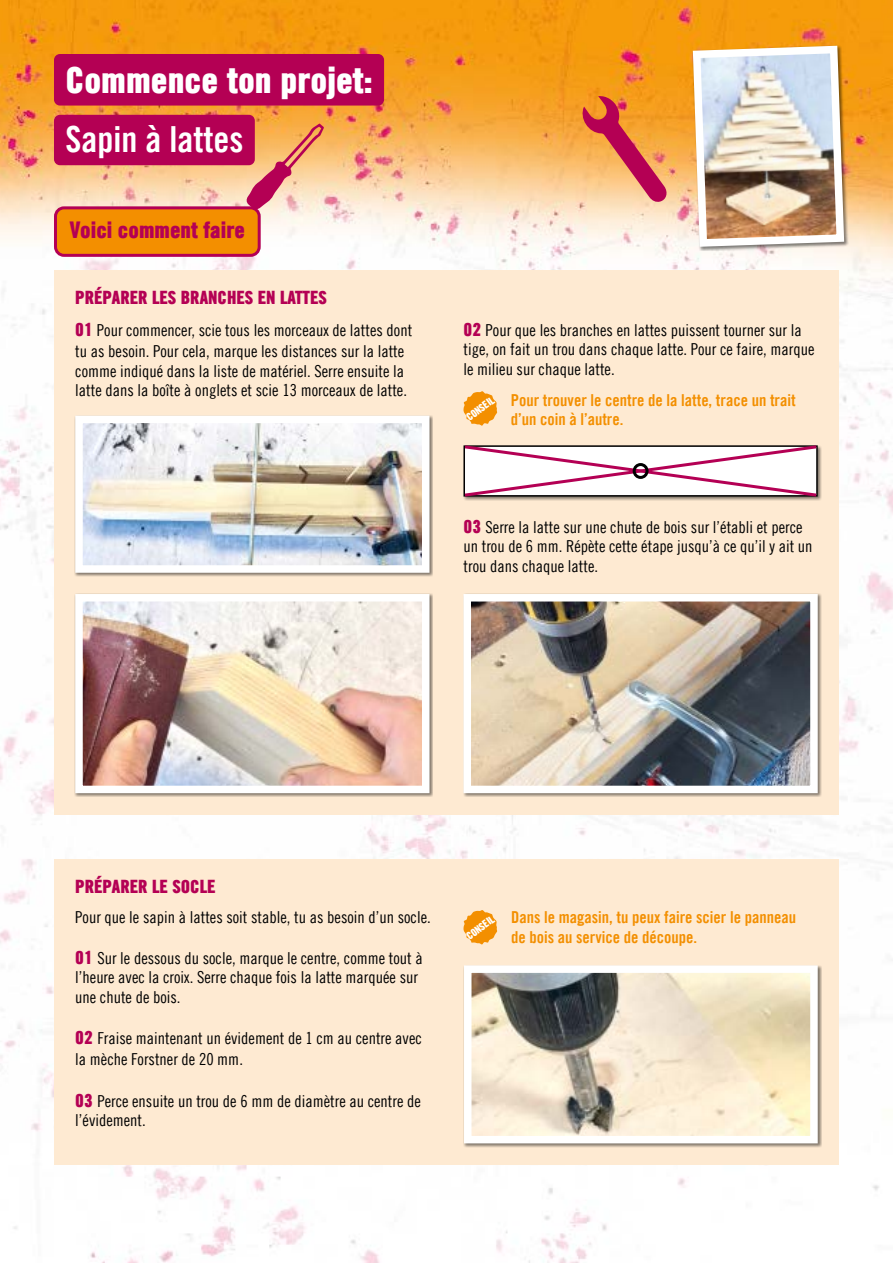
<style>
.page{position:relative;width:893px;height:1263px;background:#fff}
.page>*{position:absolute;margin:0;border:0;box-sizing:border-box;transform-origin:0 0}
.t1{font:36px "Trade Gothic Hornbach Super Bd";color:#fff}
.t2{font:36px "Trade Gothic Hornbach Bd Cn 20";color:#fff}
.t3{font:22.5px "Trade Gothic Hornbach Super Bd";color:#b40054}
.t4{font:18px "Trade Gothic Hornbach Super Bd";color:#b40054}
.t5{font:16.5px/19.5px "Trade Gothic Hornbach Cn 18";color:#000}
.t6{font:16.5px/19.5px "Trade Gothic Hornbach Bd Cn 20";color:#f38f00}
.t7{font:10.5px "Trade Gothic Hornbach Super Bd";color:#fff}
.s1{font-family:"Trade Gothic Hornbach Super Bd";font-size:18px;color:#b40054}
</style>
<div class="page">
<img style="left:0;top:0;width:893px;height:1263px">
<div style="left:54px;top:859px;width:785px;height:306px;background:#feead2"></div>
<div style="left:54px;top:270px;width:785px;height:544px;background:#feead2"></div>
<div style="left:54px;top:115px;width:201px;height:50px;background:#b40054;border-radius:6px"></div>
<div style="left:54px;top:54px;width:330px;height:52px;background:#b40054;border-radius:6px"></div>
<div style="left:56px;top:208px;width:203px;height:47px;background:#f38f00;border-radius:9px"></div>
<div style="left:54px;top:206px;width:207px;height:51px;border:3px solid #b40054;border-radius:9px"></div>
<svg style="left:463px;top:910px;width:34px;height:35px"></svg>
<svg style="left:463px;top:391px;width:34px;height:35px"></svg>
<img style="left:689px;top:42px;width:159px;height:209px">
<img style="left:74px;top:415px;width:359px;height:161px">
<img style="left:74px;top:593px;width:359px;height:204px">
<img style="left:463px;top:593px;width:358px;height:204px">
<div style="left:463px;top:965px;width:359px;height:182px;background:#000;opacity:.5"></div>
<img style="left:473px;top:974px;width:336px;height:160px">
<div style="left:464px;top:965px;width:354px;height:178px;border:8px solid #fff"></div>
<div style="left:463px;top:445px;width:358px;height:55px;background:#b5a795"></div>
<svg style="left:463px;top:445px;width:357px;height:53px;background:#e3ced7"></svg>
<div style="left:633px;top:463px;width:15px;height:16px;border:3px solid #000;border-radius:50%"></div>
<svg style="left:579px;top:96px;width:90px;height:106px;background:#e78655"></svg>
<svg style="left:246px;top:124px;width:78px;height:86px;background:#e8997f"></svg>
<h1 class="t1" style="left:65px;top:57px;width:309px">Commence ton projet:</h1>
<h1 class="t2" style="left:65px;top:118px;width:179px">Sapin à lattes</h1>
<h2 class="t3" style="left:70px;top:216px;width:177px">Voici comment faire</h2>
<p class="t4" style="left:75px;top:286px;width:253px">PRÉPARER LES BRANCHES EN LATTES</p>
<p class="t5" style="left:75px;top:319px;width:339px;line-height:21.6px"><span class="s1">01</span> Pour commencer, scie tous les morceaux de lattes dont tu as besoin. Pour cela, marque les distances sur la latte</p>
<p class="t5" style="left:75px;top:361px;width:333px">comme indiqué dans la liste de matériel. Serre ensuite la latte dans la boîte à onglets et scie 13 morceaux de latte.</p>
<p class="t5" style="left:463px;top:320px;width:352px"><span class="s1">02</span> Pour que les branches en lattes puissent tourner sur la tige, on fait un trou dans chaque latte. Pour ce faire, marque le milieu sur chaque latte.</p>
<p class="t7" style="left:464px;top:412px;width:33px;rotate:-36deg">CONSEIL</p>
<p class="t6" style="left:511px;top:390px;width:286px">Pour trouver le centre de la latte, trace un trait d’un coin à l’autre.</p>
<p class="t5" style="left:463px;top:517px;width:351px"><span class="s1">03</span> Serre la latte sur une chute de bois sur l’établi et perce un trou de 6 mm. Répète cette étape jusqu’à ce qu’il y ait un trou dans chaque latte.</p>
<p class="t4" style="left:75px;top:875px;width:142px">PRÉPARER LE SOCLE</p>
<p class="t5" style="left:75px;top:907px;width:357px">Pour que le sapin à lattes soit stable, tu as besoin d’un socle.</p>
<p class="t5" style="left:75px;top:948px;width:349px"><span class="s1">01</span> Sur le dessous du socle, marque le centre, comme tout à l’heure avec la croix. Serre chaque fois la latte marquée sur une chute de bois.</p>
<p class="t5" style="left:75px;top:1027px;width:348px;line-height:21.6px"><span class="s1">02</span> Fraise maintenant un évidement de 1 cm au centre avec la mèche Forstner de 20 mm.</p>
<p class="t5" style="left:75px;top:1091px;width:347px"><span class="s1">03</span> Perce ensuite un trou de 6 mm de diamètre au centre de l’évidement.</p>
<p class="t7" style="left:464px;top:931px;width:33px;rotate:-36deg">CONSEIL</p>
<p class="t6" style="left:511px;top:907px;width:286px">Dans le magasin, tu peux faire scier le panneau de bois au service de découpe.</p>
</div>
